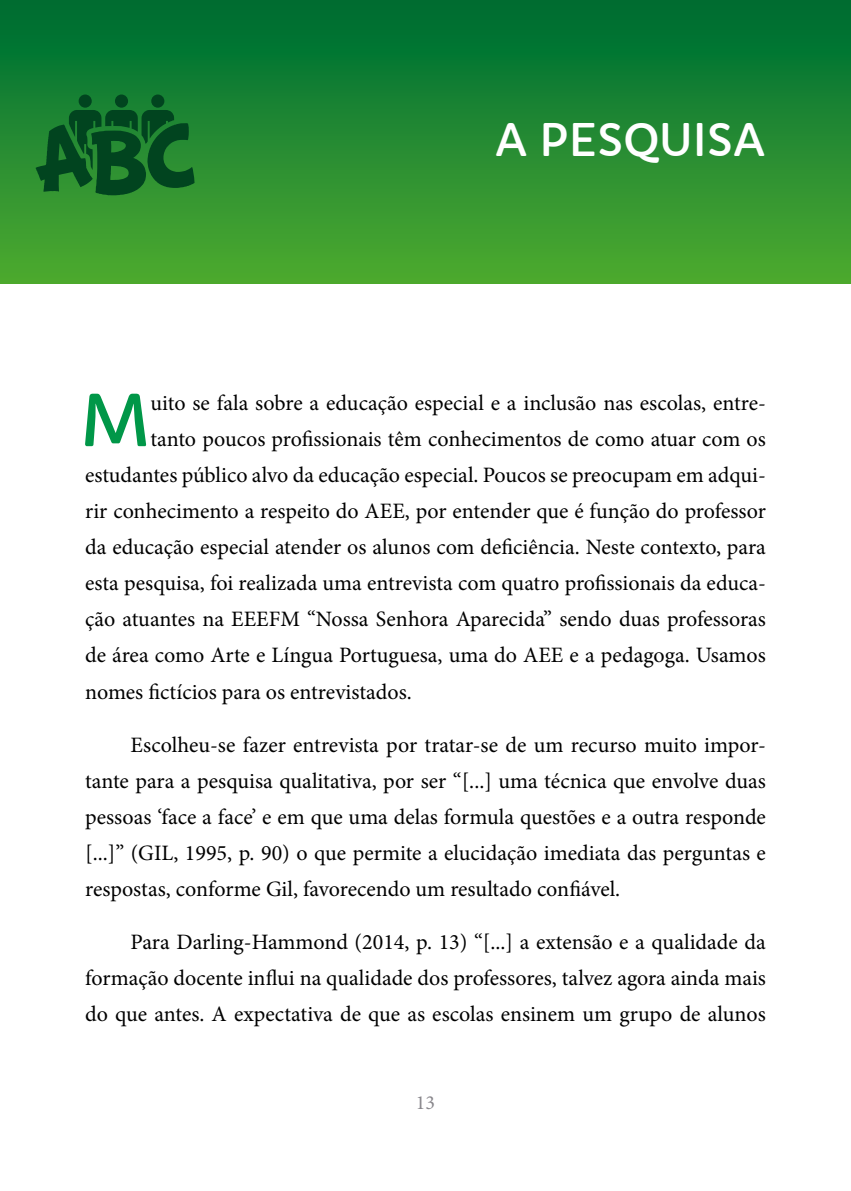
<style>
.page{position:relative;width:851px;height:1191px;background:#fff}
.page>*{position:absolute;margin:0;border:0;box-sizing:border-box;transform-origin:0 0}
.t1{font:70px "Capriola";color:#009748}
.t2{font:44px "Capriola";color:#fff}
.t3{font:22px/36px "Minion Pro";color:#000;text-align:justify}
.t4{font:20px "Minion Pro";color:#89878c}
</style>
<div class="page">
<div style="left:0;top:0;width:850px;height:283px;background:linear-gradient(to bottom,#006b33,#4faa30)"></div>
<svg style="left:35px;top:94px;width:159px;height:101px;background:#126628"></svg>
<h2 class="t2" style="left:494px;top:113px;width:272px">A PESQUISA</h2>
<h1 class="t1" style="left:81px;top:378px;width:71px">M</h1>
<p class="t3" style="left:150px;top:385px;width:617px">uito se fala sobre a educação especial e a inclusão nas escolas, entre-</p>
<p class="t3" style="left:150px;top:421px;width:617px">tanto poucos profissionais têm conhecimentos de como atuar com os</p>
<p class="t3" style="left:85px;top:457px;width:682px">estudantes público alvo da educação especial. Poucos se preocupam em adqui-</p>
<p class="t3" style="left:85px;top:493px;width:682px">rir conhecimento a respeito do AEE, por entender que é função do professor</p>
<p class="t3" style="left:85px;top:529px;width:682px">da educação especial atender os alunos com deficiência. Neste contexto, para</p>
<p class="t3" style="left:85px;top:565px;width:682px">esta pesquisa, foi realizada uma entrevista com quatro profissionais da educa-</p>
<p class="t3" style="left:85px;top:601px;width:682px">ção atuantes na EEEFM “Nossa Senhora Aparecida” sendo duas professoras</p>
<p class="t3" style="left:85px;top:637px;width:682px">de área como Arte e Língua Portuguesa, uma do AEE e a pedagoga. Usamos</p>
<p class="t3" style="left:85px;top:673px;width:328px">nomes fictícios para os entrevistados.</p>
<p class="t3" style="left:85px;top:726px;width:682px;text-indent:45px">Escolheu-se fazer entrevista por tratar-se de um recurso muito impor&shy;tante para a pesquisa qualitativa, por ser “[...] uma técnica que envolve duas pessoas ‘face a face’ e em que uma delas formula questões e a outra responde [...]” (GIL, 1995, p. 90) o que permite a elucidação imediata das perguntas e respostas, conforme Gil, favorecendo um resultado confiável.</p>
<p class="t3" style="left:85px;top:924px;width:682px;text-indent:45px">Para Darling-Hammond (2014, p. 13) “[...] a extensão e a qualidade da formação docente influi na qualidade dos professores, talvez agora ainda mais do que antes. A expectativa de que as escolas ensinem um grupo de alunos</p>
<p class="t4" style="left:416px;top:1088px;width:21px">13</p>
</div>
